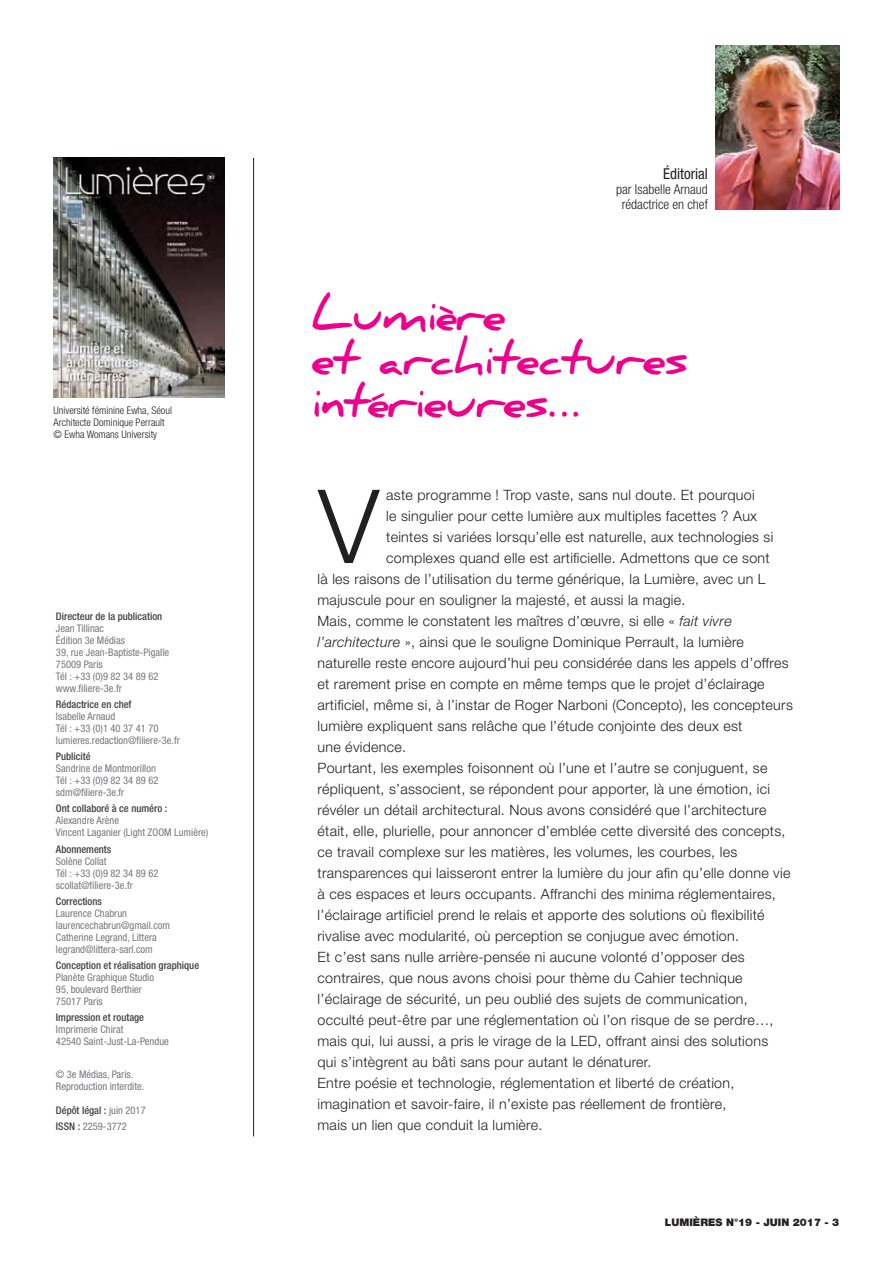
<style>
.page{position:relative;width:893px;height:1263px;background:#fff}
.page>*{position:absolute;margin:0;border:0;box-sizing:border-box;transform-origin:0 0}
.t1{font:300 102.45px "Helvetica Neue LT Pro";color:#231f20}
.t2{font:700 45px/43.3px "Daniel";letter-spacing:-.02em;color:#ec008c}
.t3{font:condensed 15px "Helvetica Neue LT Pro";color:#231f20}
.t4{font:300 14.25px "Helvetica Neue LT Pro";letter-spacing:.02em;color:#231f20}
.t5{font:300 condensed 13.5px/15px "Helvetica Neue LT Pro";color:#231f20;text-align:center}
.t6{font:condensed 10.5px/12px "Helvetica Neue LT Pro";color:#77787b}
.t7{font:500 condensed 10.5px "Helvetica Neue LT Pro";color:#404041}
.t8{font:300 condensed 10.5px/12px "Helvetica Neue LT Pro";color:#231f20}
.t9{font:900 10.5px "Helvetica Neue LT Pro";color:#231f20}
.s1{font-weight:500;color:#404041}
.s2{font-style:italic}
</style>
<div class="page">
<hr style="left:253px;top:158px;width:1px;height:978px;background:#231f20">
<img style="left:54px;top:158px;width:171px;height:239px">
<img style="left:715px;top:46px;width:124px;height:163px">
<p class="t8" style="left:54px;top:404px;width:120px">Université féminine Ewha, Séoul<br>Architecte Dominique Perrault</p>
<p class="t8" style="left:54px;top:428px;width:105px">© Ewha Womans University</p>
<p class="t7" style="left:56px;top:612px;width:108px">Directeur de la publication</p>
<p class="t6" style="left:56px;top:623px;width:115px">Jean Tillinac<br>Édition 3e Médias<br>39, rue Jean-Baptiste-Pigalle<br>75009 Paris<br>Tél : +33 (0)9 82 34 89 62 www.filiere-3e.fr</p>
<p class="t7" style="left:56px;top:700px;width:77px">Rédactrice en chef</p>
<p class="t6" style="left:56px;top:711px;width:125px">Isabelle Arnaud<br>Tél : +33 (0)1 40 37 41 70 lumieres.redaction@filiere-3e.fr</p>
<p class="t7" style="left:56px;top:753px;width:36px">Publicité</p>
<p class="t6" style="left:56px;top:763px;width:104px">Sandrine de Montmorillon<br>Tél : +33 (0)9 82 34 89 62 sdm@filiere-3e.fr</p>
<p class="t7" style="left:56px;top:805px;width:113px">Ont collaboré à ce numéro :</p>
<p class="t6" style="left:56px;top:815px;width:154px">Alexandre Arène<br>Vincent Laganier (Light ZOOM Lumière)</p>
<p class="t7" style="left:56px;top:845px;width:57px">Abonnements</p>
<p class="t6" style="left:56px;top:856px;width:104px">Solène Collat<br>Tél : +33 (0)9 82 34 89 62 scollat@filiere-3e.fr</p>
<p class="t7" style="left:56px;top:897px;width:48px">Corrections</p>
<p class="t6" style="left:56px;top:908px;width:116px">Laurence Chabrun laurencechabrun@gmail.com<br>Catherine Legrand, Littera legrand@littera-sarl.com</p>
<p class="t7" style="left:56px;top:962px;width:145px">Conception et réalisation graphique</p>
<p class="t6" style="left:56px;top:972px;width:100px">Planète Graphique Studio<br>95, boulevard Berthier<br>75017 Paris</p>
<p class="t7" style="left:56px;top:1014px;width:90px">Impression et routage</p>
<p class="t6" style="left:56px;top:1024px;width:114px">Imprimerie Chirat<br>42540 Saint-Just-La-Pendue</p>
<p class="t6" style="left:56px;top:1069px;width:90px">© 3e Médias, Paris.<br>Reproduction interdite.</p>
<p class="t6" style="left:56px;top:1103px;width:91px;line-height:16.2px"><span class="s1">Dépôt légal :</span> juin 2017<br><span class="s1">ISSN :</span> 2259-3772</p>
<p class="t3" style="left:663px;top:169px;width:46px">Éditorial</p>
<p class="t5" style="left:616px;top:182px;width:93px">par Isabelle Arnaud rédactrice en chef</p>
<h2 class="t2" style="left:312px;top:293px;width:378px">Lumière<br>et architectures</h2>
<h2 class="t2" style="left:312px;top:380px;width:270px">intérieures…</h2>
<h1 class="t1" style="left:318px;top:490px;width:62px">V</h1>
<p class="t4" style="left:386px;top:490px;width:370px">aste programme ! Trop vaste, sans nul doute. Et pourquoi</p>
<p class="t4" style="left:386px;top:511px;width:372px">le singulier pour cette lumière aux multiples facettes ? Aux</p>
<p class="t4" style="left:386px;top:532px;width:388px">teintes si variées lorsqu’elle est naturelle, aux technologies si</p>
<p class="t4" style="left:386px;top:553px;width:385px">complexes quand elle est artificielle. Admettons que ce sont</p>
<p class="t4" style="left:317px;top:574px;width:449px">là les raisons de l’utilisation du terme générique, la Lumière, avec un L</p>
<p class="t4" style="left:317px;top:595px;width:369px">majuscule pour en souligner la majesté, et aussi la magie.</p>
<p class="t4" style="left:317px;top:616px;width:416px">Mais, comme le constatent les maîtres d’œuvre, si elle « <span class="s2">fait vivre</span></p>
<p class="t4" style="left:317px;top:637px;width:428px"><span class="s2">l’architecture</span> », ainsi que le souligne Dominique Perrault, la lumière</p>
<p class="t4" style="left:317px;top:658px;width:472px">naturelle reste encore aujourd’hui peu considérée dans les appels d’offres</p>
<p class="t4" style="left:317px;top:679px;width:448px">et rarement prise en compte en même temps que le projet d’éclairage</p>
<p class="t4" style="left:317px;top:700px;width:477px">artificiel, même si, à l’instar de Roger Narboni (Concepto), les concepteurs</p>
<p class="t4" style="left:317px;top:721px;width:426px">lumière expliquent sans relâche que l’étude conjointe des deux est</p>
<p class="t4" style="left:317px;top:742px;width:90px">une évidence.</p>
<p class="t4" style="left:317px;top:763px;width:451px">Pourtant, les exemples foisonnent où l’une et l’autre se conjuguent, se</p>
<p class="t4" style="left:317px;top:784px;width:454px">répliquent, s’associent, se répondent pour apporter, là une émotion, ici</p>
<p class="t4" style="left:317px;top:805px;width:450px">révéler un détail architectural. Nous avons considéré que l’architecture</p>
<p class="t4" style="left:317px;top:826px;width:469px">était, elle, plurielle, pour annoncer d’emblée cette diversité des concepts,</p>
<p class="t4" style="left:317px;top:847px;width:421px">ce travail complexe sur les matières, les volumes, les courbes, les</p>
<p class="t4" style="left:317px;top:868px;width:474px">transparences qui laisseront entrer la lumière du jour afin qu’elle donne vie</p>
<p class="t4" style="left:317px;top:889px;width:460px">à ces espaces et leurs occupants. Affranchi des minima réglementaires,</p>
<p class="t4" style="left:317px;top:910px;width:448px">l’éclairage artificiel prend le relais et apporte des solutions où flexibilité</p>
<p class="t4" style="left:317px;top:931px;width:423px">rivalise avec modularité, où perception se conjugue avec émotion.</p>
<p class="t4" style="left:317px;top:952px;width:428px">Et c’est sans nulle arrière-pensée ni aucune volonté d’opposer des</p>
<p class="t4" style="left:317px;top:973px;width:426px">contraires, que nous avons choisi pour thème du Cahier technique</p>
<p class="t4" style="left:317px;top:994px;width:432px">l’éclairage de sécurité, un peu oublié des sujets de communication,</p>
<p class="t4" style="left:317px;top:1015px;width:457px">occulté peut-être par une réglementation où l’on risque de se perdre…,</p>
<p class="t4" style="left:317px;top:1036px;width:452px">mais qui, lui aussi, a pris le virage de la LED, offrant ainsi des solutions</p>
<p class="t4" style="left:317px;top:1057px;width:335px">qui s’intègrent au bâti sans pour autant le dénaturer.</p>
<p class="t4" style="left:317px;top:1078px;width:418px">Entre poésie et technologie, réglementation et liberté de création,</p>
<p class="t4" style="left:317px;top:1099px;width:410px">imagination et savoir-faire, il n’existe pas réellement de frontière,</p>
<p class="t4" style="left:317px;top:1120px;width:226px">mais un lien que conduit la lumière.</p>
<p class="t9" style="left:665px;top:1216px;width:176px">LUMIÈRES N°19 - JUIN 2017 - 3</p>
</div>
